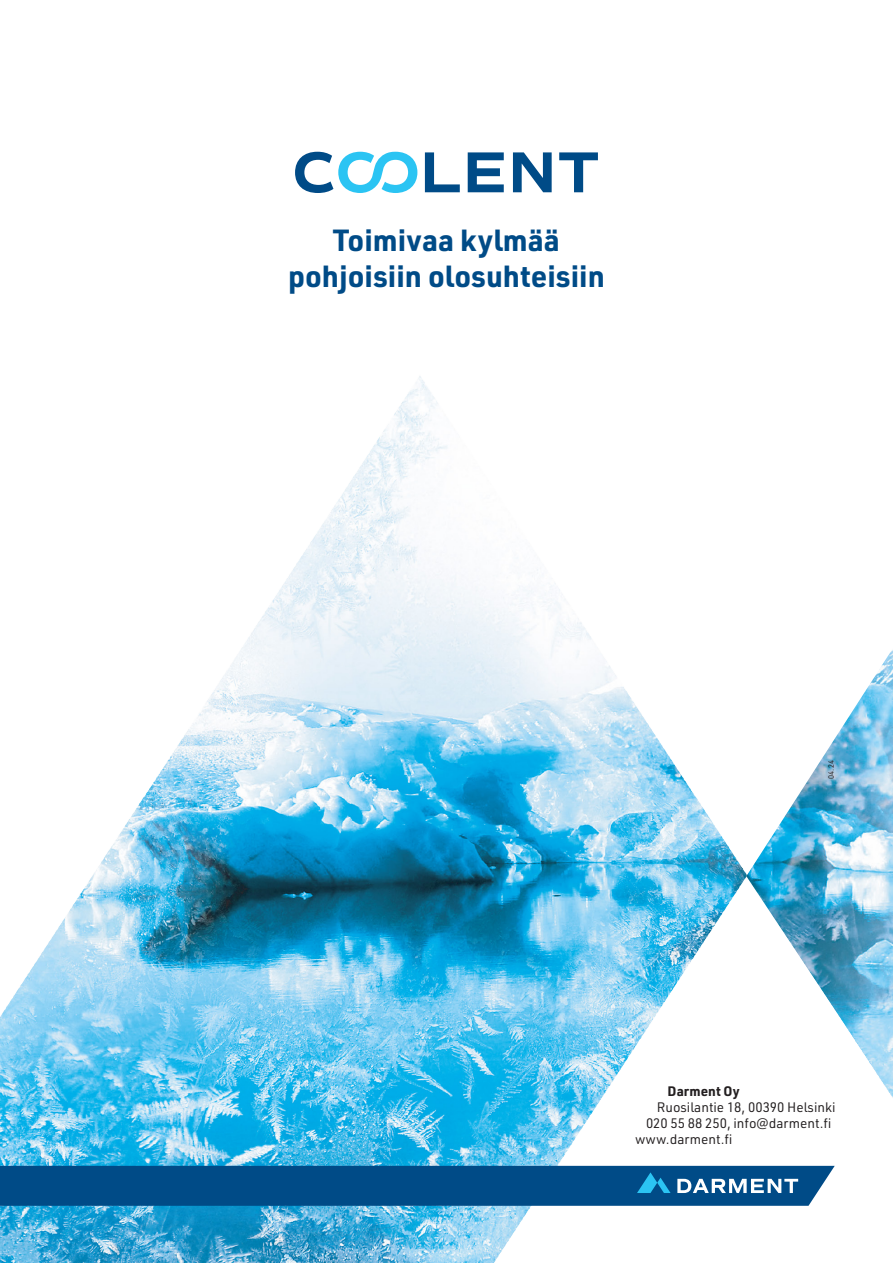
<style>
.page{position:relative;width:893px;height:1263px;background:#fff}
.page>*{position:absolute;margin:0;border:0;box-sizing:border-box;transform-origin:0 0}
.t1{font:700 30px "URWDIN";color:#004b87}
.t2{font:13.5px "URWDIN";color:#231f20}
.t3{font:700 13.5px "URWDIN";color:#231f20}
.t4{font:7.5px "URWDIN";color:#231f20}
</style>
<div class="page">
<img style="left:0;top:376px;width:893px;height:887px">
<img style="left:746px;top:648px;width:147px;height:449px">
<svg style="left:0;top:1166px;width:835px;height:40px;background:#0b548d"></svg>
<svg style="left:425px;top:152px;width:35px;height:40px"></svg>
<svg style="left:468px;top:152px;width:36px;height:40px"></svg>
<svg style="left:513px;top:152px;width:39px;height:40px"></svg>
<svg style="left:559px;top:152px;width:39px;height:40px"></svg>
<svg style="left:295px;top:152px;width:122px;height:41px"></svg>
<p class="t1" style="left:333px;top:219px;width:229px">Toimivaa kylmää</p>
<p class="t1" style="left:288px;top:255px;width:318px">pohjoisiin olosuhteisiin</p>
<p class="t4" style="left:826px;top:779px;width:20px;rotate:-90deg">04.24</p>
<p class="t3" style="left:668px;top:1082px;width:74px">Darment Oy</p>
<p class="t2" style="left:657px;top:1098px;width:180px">Ruosilantie 18, 00390 Helsinki</p>
<p class="t2" style="left:646px;top:1114px;width:187px">020 55 88 250, info@darment.fi</p>
<p class="t2" style="left:635px;top:1131px;width:99px">www.darment.fi</p>
</div>
